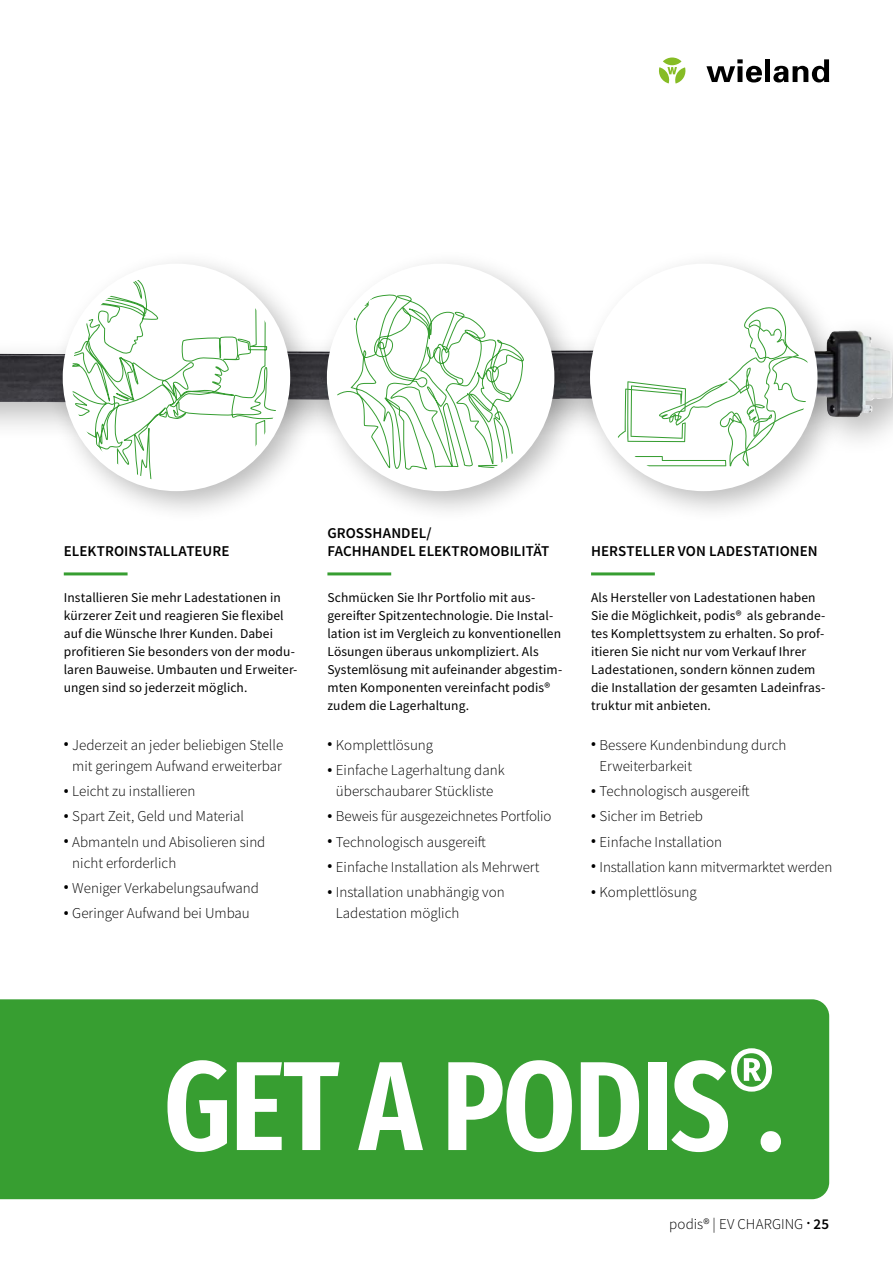
<style>
.page{position:relative;width:893px;height:1263px;background:#fff}
.page>*{position:absolute;margin:0;border:0;box-sizing:border-box;transform-origin:0 0}
.t1{font:600 extra-condensed 126.9px "Fira Sans";letter-spacing:-.015em;color:#fff}
.t2{font:300 15px/21px "Source Sans Pro";color:#000}
.t3{font:600 15px/18px "Source Sans Pro";letter-spacing:.005em;color:#000}
.t4{font:13.5px/18px "Source Sans Pro";letter-spacing:.005em;color:#000}
.s1{font-weight:600}
</style>
<div class="page">
<div style="left:0;top:999px;width:829px;height:200px;background:#379e31"></div>
<hr style="left:64px;top:572px;width:64px;height:3px;background:#379e31">
<hr style="left:327px;top:572px;width:64px;height:3px;background:#379e31">
<hr style="left:591px;top:572px;width:64px;height:3px;background:#379e31">
<div style="left:0;top:312px;width:893px;height:147px;background:#000;opacity:.27"></div>
<img style="left:850px;top:330px;width:42px;height:87px">
<img style="left:0;top:354px;width:48px;height:49px">
<div style="left:312px;top:249px;width:275px;height:275px;background:#000;opacity:.27"></div>
<div style="left:331px;top:268px;width:219px;height:219px;background:#fff;border-radius:109px"></div>
<svg style="left:331px;top:291px;width:219px;height:185px"></svg>
<div style="left:327px;top:264px;width:227px;height:227px;border:9px solid #fff;border-radius:50%"></div>
<div style="left:576px;top:249px;width:274px;height:275px;background:#000;opacity:.27"></div>
<div style="left:594px;top:268px;width:219px;height:219px;background:#fff;border-radius:109px"></div>
<svg style="left:594px;top:305px;width:219px;height:161px"></svg>
<div style="left:590px;top:264px;width:227px;height:227px;border:9px solid #fff;border-radius:50%"></div>
<div style="left:48px;top:249px;width:275px;height:275px;background:#000;opacity:.27"></div>
<svg style="left:67px;top:268px;width:218px;height:219px"></svg>
<div style="left:63px;top:264px;width:227px;height:227px;border:9px solid #fff;border-radius:50%"></div>
<div style="left:663px;top:58px;width:18px;height:7px;background:#86bc25;border-radius:50%"></div>
<svg style="left:659px;top:67px;width:27px;height:17px"></svg>
<svg style="left:706px;top:59px;width:56px;height:23px"></svg>
<div style="left:765px;top:59px;width:5px;height:23px;background:#000"></div>
<svg style="left:773px;top:59px;width:56px;height:23px"></svg>
<p class="t3" style="left:64px;top:542px;width:167px">ELEKTROINSTALLATEURE</p>
<p class="t4" style="left:64px;top:588px;width:235px">Installieren Sie mehr Ladestationen in kürzerer Zeit und reagieren Sie flexibel auf die Wünsche Ihrer Kunden. Dabei profitieren Sie besonders von der modu&shy;laren Bauweise. Umbauten und Erweiter&shy;ungen sind so jederzeit möglich.</p>
<p class="t2" style="left:64px;top:734px;width:221px;text-align:center"><span class="s1">•</span> Jederzeit an jeder beliebigen Stelle mit geringem Aufwand erweiterbar</p>
<p class="t2" style="left:64px;top:781px;width:133px"><span class="s1">•</span> Leicht zu installieren</p>
<p class="t2" style="left:64px;top:806px;width:182px"><span class="s1">•</span> Spart Zeit, Geld und Material</p>
<p class="t2" style="left:72px;top:831px;width:195px;text-indent:-9px"><span class="s1">•</span> Abmanteln und Abisolieren sind nicht erforderlich</p>
<p class="t2" style="left:64px;top:877px;width:197px"><span class="s1">•</span> Weniger Verkabelungsaufwand</p>
<p class="t2" style="left:64px;top:903px;width:188px"><span class="s1">•</span> Geringer Aufwand bei Umbau</p>
<p class="t3" style="left:327px;top:524px;width:223px">GROSSHANDEL/<br>FACHHANDEL ELEKTROMOBILITÄT</p>
<p class="t4" style="left:327px;top:588px;width:236px">Schmücken Sie Ihr Portfolio mit aus&shy;gereifter Spitzentechnologie. Die Instal&shy;lation ist im Vergleich zu konventionellen Lösungen überaus unkompliziert. Als Systemlösung mit aufeinander abgestim&shy;mten Komponenten vereinfacht podis® zudem die Lagerhaltung.</p>
<p class="t2" style="left:327px;top:734px;width:107px"><span class="s1">•</span> Komplettlösung</p>
<p class="t2" style="left:327px;top:760px;width:179px;text-align:center"><span class="s1">•</span> Einfache Lagerhaltung dank überschaubarer Stückliste</p>
<p class="t2" style="left:327px;top:806px;width:226px"><span class="s1">•</span> Beweis für ausgezeichnetes Portfolio</p>
<p class="t2" style="left:327px;top:831px;width:160px"><span class="s1">•</span> Technologisch ausgereift</p>
<p class="t2" style="left:327px;top:856px;width:213px"><span class="s1">•</span> Einfache Installation als Mehrwert</p>
<p class="t2" style="left:336px;top:882px;width:170px;text-indent:-9px"><span class="s1">•</span> Installation unabhängig von<br>Ladestation möglich</p>
<p class="t3" style="left:591px;top:542px;width:228px">HERSTELLER VON LADESTATIONEN</p>
<p class="t4" style="left:591px;top:588px;width:236px">Als Hersteller von Ladestationen haben Sie die Möglichkeit, podis® als gebrande&shy;tes Komplettsystem zu erhalten. So prof&shy;itieren Sie nicht nur vom Verkauf Ihrer Ladestationen, sondern können zudem die Installation der gesamten Ladeinfras&shy;truktur mit anbieten.</p>
<p class="t2" style="left:600px;top:734px;width:188px;text-indent:-9px"><span class="s1">•</span> Bessere Kundenbindung durch<br>Erweiterbarkeit</p>
<p class="t2" style="left:591px;top:781px;width:160px"><span class="s1">•</span> Technologisch ausgereift</p>
<p class="t2" style="left:591px;top:806px;width:114px"><span class="s1">•</span> Sicher im Betrieb</p>
<p class="t2" style="left:591px;top:831px;width:133px"><span class="s1">•</span> Einfache Installation</p>
<p class="t2" style="left:591px;top:856px;width:243px"><span class="s1">•</span> Installation kann mitvermarktet werden</p>
<p class="t2" style="left:591px;top:882px;width:107px"><span class="s1">•</span> Komplettlösung</p>
<h1 class="t1" style="left:163px;top:1003px;width:623px">GET A PODIS<sup>®</sup>.</h1>
<p class="t2" style="left:669px;top:1213px;width:161px">podis® | EV CHARGING <sup>.</sup> <span class="s1">25</span></p>
</div>
